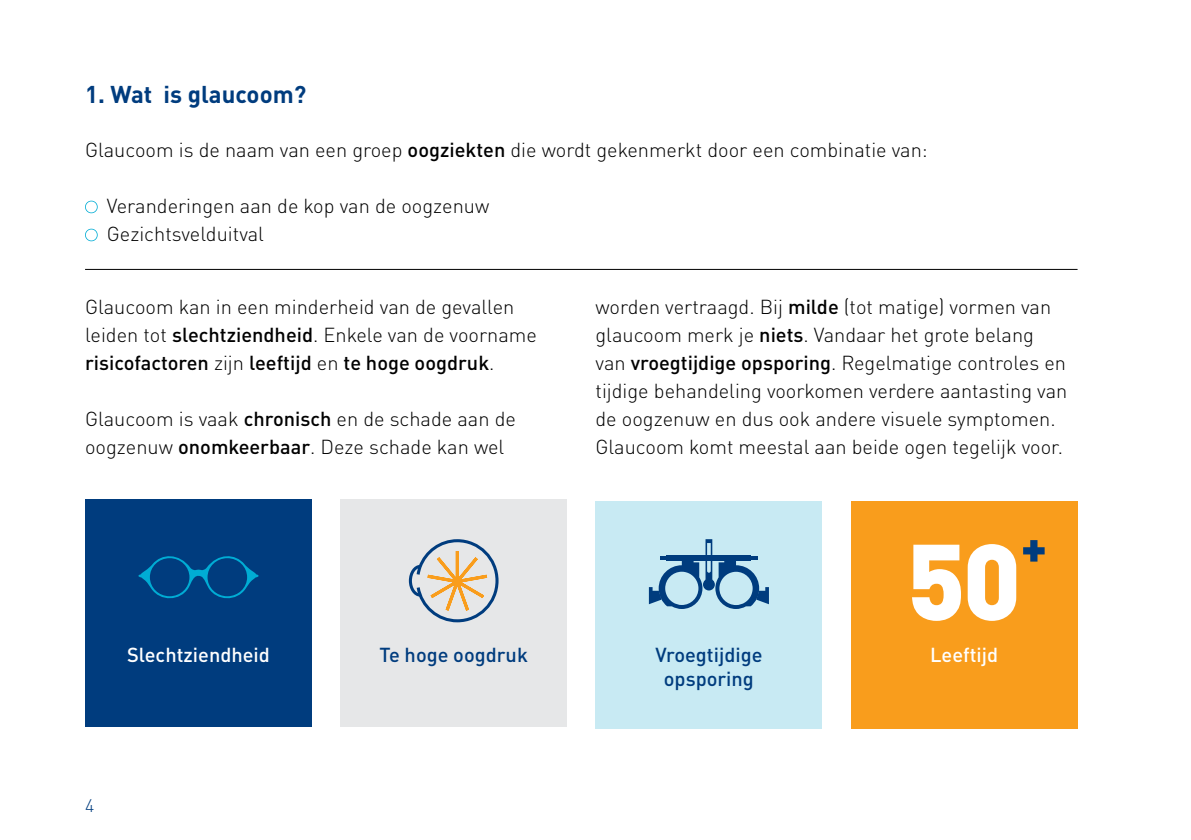
<style>
.page{position:relative;width:1191px;height:840px;background:#fff}
.page>*{position:absolute;margin:0;border:0;box-sizing:border-box;transform-origin:0 0}
.t1{font:700 24px "DINOT";color:#003c7e}
.t2{font:300 20px/28px "DINOT";color:#000}
.t3{font:500 20px/24px "DINOT";color:#003c7e;text-align:center}
.t4{font:500 20px "DINOT";color:#fff}
.t5{font:300 18px "DINOT";color:#003c7e}
.s1{font-weight:500}
</style>
<div class="page">
<hr style="left:1190px;top:0;width:1px;height:839px;background:#e6e7e8">
<div style="left:850px;top:501px;width:227px;height:227px;background:#f99d1c"></div>
<div style="left:595px;top:501px;width:227px;height:227px;background:#c8eaf3"></div>
<svg style="left:85px;top:200px;width:13px;height:13px"></svg>
<svg style="left:85px;top:228px;width:13px;height:13px"></svg>
<div style="left:340px;top:499px;width:227px;height:227px;background:#e6e7e8"></div>
<svg style="left:408px;top:539px;width:91px;height:84px"></svg>
<svg style="left:649px;top:539px;width:120px;height:69px"></svg>
<div style="left:85px;top:499px;width:227px;height:227px;background:#003c7e"></div>
<svg style="left:138px;top:556px;width:121px;height:43px"></svg>
<hr style="left:85px;top:269px;width:992px;height:1px;background:#000">
<svg style="left:912px;top:544px;width:104px;height:76px"></svg>
<svg style="left:1023px;top:540px;width:21px;height:21px"></svg>
<p class="t1" style="left:85px;top:79px;width:223px">1. Wat is glaucoom?</p>
<p class="t2" style="left:85px;top:136px;width:844px">Glaucoom is de naam van een groep <span class="s1">oogziekten</span> die wordt gekenmerkt door een combinatie van:</p>
<p class="t2" style="left:107px;top:192px;width:384px">Veranderingen aan de kop van de oogzenuw<br>Gezichtsvelduitval</p>
<p class="t2" style="left:85px;top:292px;width:453px">Glaucoom kan in een minderheid van de gevallen leiden tot <span class="s1">slechtziendheid</span>. Enkele van de voorname <span class="s1">risicofactoren</span> zijn <span class="s1">leeftijd</span> en <span class="s1">te hoge oogdruk</span>.</p>
<p class="t2" style="left:85px;top:404px;width:432px">Glaucoom is vaak <span class="s1">chronisch</span> en de schade aan de oogzenuw <span class="s1">onomkeerbaar</span>. Deze schade kan wel</p>
<p class="t2" style="left:595px;top:292px;width:473px">worden vertraagd. Bij <span class="s1">milde</span> (tot matige) vormen van glaucoom merk je <span class="s1">niets</span>. Vandaar het grote belang van <span class="s1">vroegtijdige opsporing</span>. Regelmatige controles en tijdige behandeling voorkomen verdere aantasting van de oogzenuw en dus ook andere visuele symptomen.<br>Glaucoom komt meestal aan beide ogen tegelijk voor.</p>
<p class="t4" style="left:127px;top:642px;width:144px">Slechtziendheid</p>
<p class="t4" style="left:930px;top:642px;width:70px">Leeftijd</p>
<p class="t3" style="left:379px;top:642px;width:150px">Te hoge oogdruk</p>
<p class="t3" style="left:655px;top:642px;width:109px">Vroegtijdige opsporing</p>
<p class="t5" style="left:85px;top:793px;width:11px">4</p>
</div>
